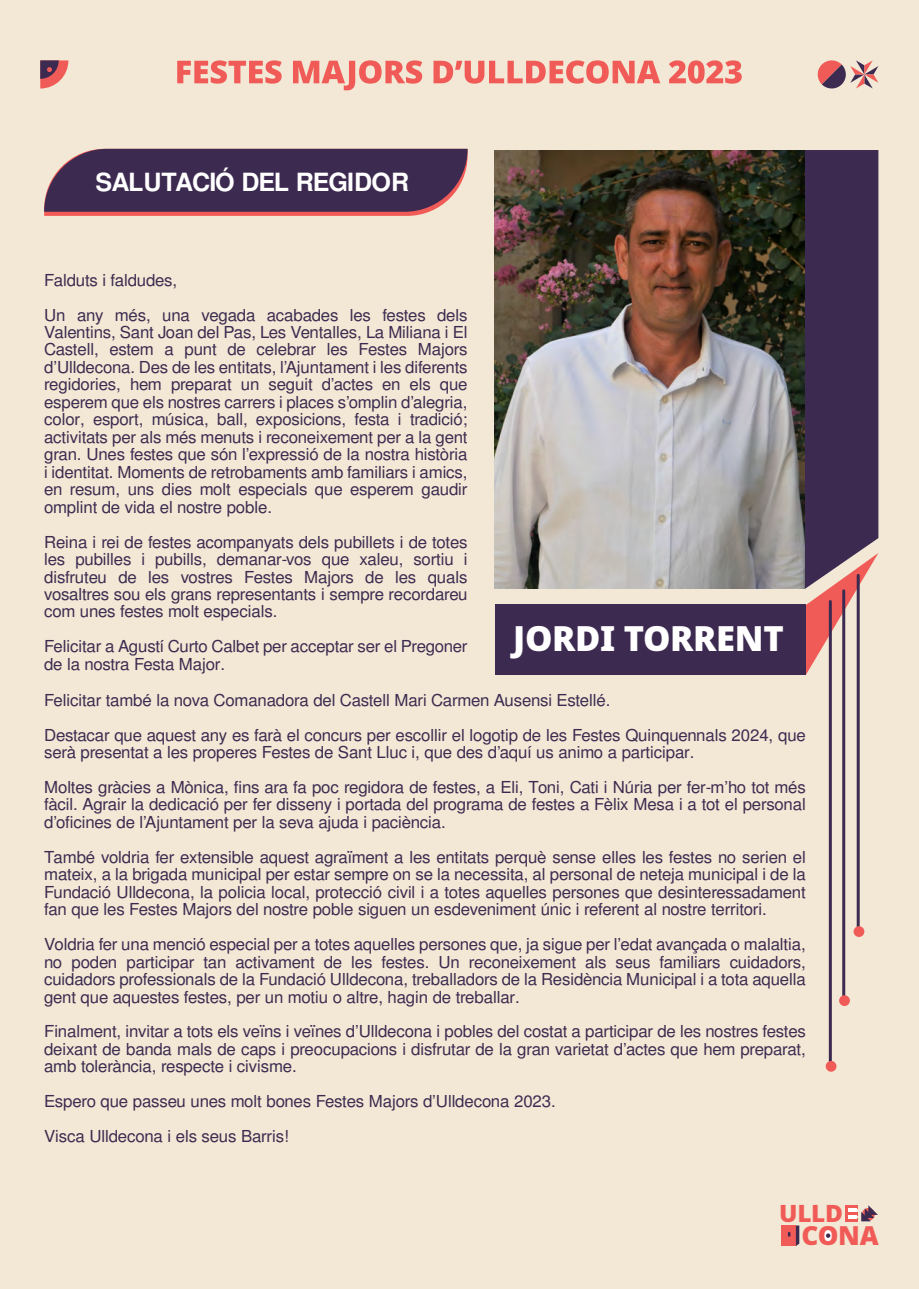
<style>
.page{position:relative;width:919px;height:1289px;background:#fff}
.page>*{position:absolute;margin:0;border:0;box-sizing:border-box;transform-origin:0 0}
.t1{font:900 34.5px "Noto Sans";letter-spacing:-.01em;color:#fff}
.t2{font:900 26.1px "Noto Sans";color:#f15b57}
.t3{font:700 25.05px "Free Sans";letter-spacing:-.04em;color:#fff}
.t4{font:900 23.7px "Noto Sans";color:#f15b57}
.t5{font:16.5px/17.4px "Free Sans";letter-spacing:-.015em;color:#3d2a50}
</style>
<div class="page">
<div style="left:0;top:0;width:918px;height:1288px;background:#f2e8d5"></div>
<svg style="left:44px;top:149px;width:423px;height:67px;background:#533757"></svg>
<svg style="left:177px;top:60px;width:104px;height:24px"></svg>
<svg style="left:293px;top:60px;width:129px;height:30px"></svg>
<svg style="left:433px;top:60px;width:227px;height:24px"></svg>
<svg style="left:669px;top:60px;width:72px;height:24px"></svg>
<svg style="left:817px;top:60px;width:61px;height:29px"></svg>
<svg style="left:40px;top:60px;width:28px;height:28px"></svg>
<div style="left:781px;top:1225px;width:14px;height:20px;background:#f15b57"></div>
<svg style="left:787px;top:1225px;width:12px;height:20px"></svg>
<div style="left:821px;top:1228px;width:13px;height:14px;background:#fff;border-radius:50%"></div>
<svg style="left:826px;top:1233px;width:4px;height:4px"></svg>
<svg style="left:845px;top:1205px;width:32px;height:16px"></svg>
<svg style="left:804px;top:150px;width:74px;height:525px;background:#5e4560"></svg>
<hr style="left:828px;top:601px;width:3px;height:464px;background:#3d2a50">
<hr style="left:842px;top:591px;width:3px;height:408px;background:#3d2a50">
<hr style="left:856px;top:575px;width:3px;height:354px;background:#3d2a50">
<div style="left:495px;top:605px;width:310px;height:70px;background:#3d2a50"></div>
<div style="left:825px;top:1060px;width:11px;height:11px;background:#f15b57;border-radius:50%"></div>
<div style="left:839px;top:995px;width:10px;height:11px;background:#f15b57;border-radius:50%"></div>
<div style="left:853px;top:926px;width:11px;height:10px;background:#f15b57;border-radius:50%"></div>
<img style="left:495px;top:150px;width:309px;height:439px">
<h3 class="t3" style="left:95px;top:164px;width:315px">SALUTACIÓ DEL REGIDOR</h3>
<p class="t5" style="left:44px;top:263px;width:425px;line-height:35px">Falduts i faldudes,<br>Un any més, una vegada acabades les festes dels</p>
<p class="t5" style="left:44px;top:324px;width:425px;text-align:justify">Valentins, Sant Joan del Pas, Les Ventalles, La Miliana i El Castell, estem a punt de celebrar les Festes Majors d’Ulldecona. Des de les entitats, l’Ajuntament i les diferents regidories, hem preparat un seguit d’actes en els que esperem que els nostres carrers i places s’omplin d’alegria, color, esport, música, ball, exposicions, festa i tradició; activitats per als més menuts i reconeixement per a la gent gran. Unes festes que són l’expressió de la nostra història i identitat. Moments de retrobaments amb familiars i amics, en resum, uns dies molt especials que esperem gaudir omplint de vida el nostre poble.</p>
<p class="t5" style="left:44px;top:534px;width:425px;text-align:justify">Reina i rei de festes acompanyats dels pubillets i de totes les pubilles i pubills, demanar-vos que xaleu, sortiu i disfruteu de les vostres Festes Majors de les quals vosaltres sou els grans representants i sempre recordareu com unes festes molt especials.</p>
<p class="t5" style="left:44px;top:639px;width:425px">Felicitar a Agustí Curto Calbet per acceptar ser el Pregoner de la nostra Festa Major.</p>
<h1 class="t1" style="left:513px;top:612px;width:272px">JORDI TORRENT</h1>
<p class="t5" style="left:44px;top:683px;width:763px;line-height:35px">Felicitar també la nova Comanadora del Castell Mari Carmen Ausensi Estellé.<br>Destacar que aquest any es farà el concurs per escollir el logotip de les Festes Quinquennals 2024, que</p>
<p class="t5" style="left:44px;top:735px;width:763px;line-height:35px">serà presentat a les properes Festes de Sant Lluc i, que des d’aquí us animo a participar.<br>Moltes gràcies a Mònica, fins ara fa poc regidora de festes, a Eli, Toni, Cati i Núria per fer-m’ho tot més</p>
<p class="t5" style="left:44px;top:797px;width:763px">fàcil. Agrair la dedicació per fer disseny i portada del programa de festes a Fèlix Mesa i a tot el personal d’oficines de l’Ajuntament per la seva ajuda i paciència.</p>
<p class="t5" style="left:44px;top:849px;width:763px;text-align:justify">També voldria fer extensible aquest agraïment a les entitats perquè sense elles les festes no serien el mateix, a la brigada municipal per estar sempre on se la necessita, al personal de neteja municipal i de la Fundació Ulldecona, la policia local, protecció civil i a totes aquelles persones que desinteressadament fan que les Festes Majors del nostre poble siguen un esdeveniment únic i referent al nostre territori.</p>
<p class="t5" style="left:44px;top:936px;width:763px;text-align:justify">Voldria fer una menció especial per a totes aquelles persones que, ja sigue per l’edat avançada o malaltia, no poden participar tan activament de les festes. Un reconeixement als seus familiars cuidadors, cuidadors professionals de la Fundació Ulldecona, treballadors de la Residència Municipal i a tota aquella gent que aquestes festes, per un motiu o altre, hagin de treballar.</p>
<p class="t5" style="left:44px;top:1023px;width:763px;text-align:justify">Finalment, invitar a tots els veïns i veïnes d’Ulldecona i pobles del costat a participar de les nostres festes deixant de banda mals de caps i preocupacions i disfrutar de la gran varietat d’actes que hem preparat, amb tolerància, respecte i civisme.</p>
<p class="t5" style="left:44px;top:1085px;width:513px;line-height:35px">Espero que passeu unes molt bones Festes Majors d’Ulldecona 2023.<br>Visca Ulldecona i els seus Barris!</p>
<h3 class="t4" style="left:779px;top:1195px;width:65px">ULLD</h3>
<h2 class="t2" style="left:801px;top:1215px;width:79px">CONA</h2>
</div>
